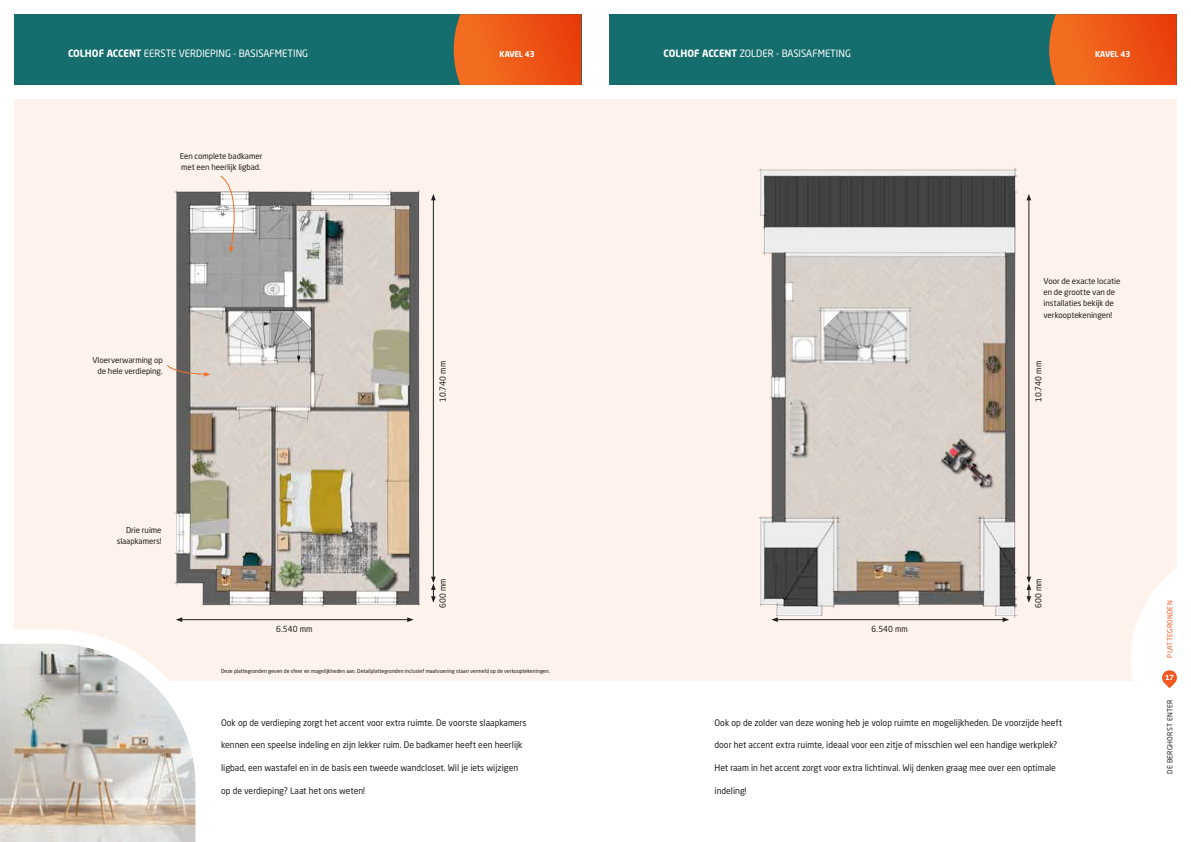
<style>
.page{position:relative;width:1191px;height:842px;background:#fff}
.page>*{position:absolute;margin:0;border:0;box-sizing:border-box;transform-origin:0 0}
.t1{font:10px "Neo Sans Std";color:#fff;scale:.96 1}
.t2{font:9px "Neo Sans Std";color:#231f20;scale:.96 1}
.t3{font:8.3px "Neo Sans Std";letter-spacing:.01em;color:#231f20;scale:.96 1}
.t4{font:8px/11.3px "Neo Sans Std";letter-spacing:-.01em;color:#231f20}
.t5{font:700 8px "Neo Sans Std";color:#fff;scale:.96 1}
.t6{font:7px "Neo Sans Std";letter-spacing:.03em;color:#231f20}
.t7{font:7px "Neo Sans Std";letter-spacing:.03em;color:#f15921}
.t8{font:700 7px "Neo Sans Std";color:#fff}
.t9{font:5.5px "Neo Sans Std";color:#231f20;scale:.96 1}
.s1{font-weight:700}
</style>
<div class="page">
<div style="left:14px;top:99px;width:1162px;height:581px;background:#fdf2ec"></div>
<div style="left:609px;top:14px;width:567px;height:71px;background:#156d6d"></div>
<svg style="left:1049px;top:14px;width:127px;height:71px;background:#e95918"></svg>
<svg style="left:1129px;top:543px;width:48px;height:146px"></svg>
<div style="left:14px;top:14px;width:567px;height:71px;background:#156d6d"></div>
<svg style="left:454px;top:14px;width:127px;height:71px;background:#ea5918"></svg>
<svg style="left:0;top:629px;width:217px;height:213px"></svg>
<img style="left:174px;top:189px;width:246px;height:418px">
<img style="left:758px;top:168px;width:260px;height:451px">
<hr style="left:181px;top:619px;width:228px;height:1px;background:#231f20">
<svg style="left:407px;top:617px;width:7px;height:5px"></svg>
<svg style="left:176px;top:617px;width:6px;height:5px"></svg>
<hr style="left:776px;top:619px;width:228px;height:1px;background:#231f20">
<svg style="left:1002px;top:617px;width:7px;height:5px"></svg>
<svg style="left:771px;top:617px;width:6px;height:5px"></svg>
<hr style="left:433px;top:199px;width:1px;height:379px;background:#231f20">
<svg style="left:431px;top:194px;width:5px;height:6px"></svg>
<hr style="left:1028px;top:199px;width:1px;height:379px;background:#231f20">
<svg style="left:1026px;top:194px;width:5px;height:6px"></svg>
<svg style="left:431px;top:577px;width:5px;height:26px"></svg>
<svg style="left:1026px;top:577px;width:5px;height:26px"></svg>
<svg style="left:167px;top:365px;width:43px;height:12px"></svg>
<svg style="left:220px;top:175px;width:22px;height:78px"></svg>
<p class="t1" style="left:68px;top:47px;width:252px"><span class="s1">COLHOF ACCENT</span> EERSTE VERDIEPING - BASISAFMETING</p>
<p class="t1" style="left:663px;top:47px;width:197px"><span class="s1">COLHOF ACCENT</span> ZOLDER - BASISAFMETING</p>
<p class="t5" style="left:499px;top:49px;width:38px">KAVEL 43</p>
<p class="t4" style="left:180px;top:150px;width:84px">Een complete badkamer met een heerlijk ligbad.</p>
<p class="t5" style="left:1095px;top:49px;width:38px">KAVEL 43</p>
<p class="t4" style="left:1043px;top:275px;width:78px">Voor de exacte locatie en de grootte van de installaties bekijk de verkooptekeningen!</p>
<p class="t4" style="left:92px;top:354px;width:72px;text-align:right">Vloerverwarming op de hele verdieping.</p>
<p class="t3" style="left:438px;top:402px;width:45px;rotate:-90deg">10.740 mm</p>
<p class="t3" style="left:1033px;top:402px;width:45px;rotate:-90deg">10.740 mm</p>
<p class="t4" style="left:117px;top:524px;width:46px;text-align:right">Drie ruime slaapkamers!</p>
<p class="t3" style="left:438px;top:608px;width:32px;rotate:-90deg">600 mm</p>
<p class="t3" style="left:1033px;top:608px;width:32px;rotate:-90deg">600 mm</p>
<p class="t3" style="left:276px;top:624px;width:39px">6.540 mm</p>
<p class="t3" style="left:871px;top:624px;width:39px">6.540 mm</p>
<p class="t9" style="left:221px;top:667px;width:344px">Deze plattegronden geven de sfeer en mogelijkheden aan. Detailplattegronden inclusief maatvoering staan vermeld op de verkooptekeningen.</p>
<p class="t2" style="left:221px;top:717px;width:320px">Ook op de verdieping zorgt het accent voor extra ruimte. De voorste slaapkamers</p>
<p class="t2" style="left:221px;top:740px;width:315px">kennen een speelse indeling en zijn lekker ruim. De badkamer heeft een heerlijk</p>
<p class="t2" style="left:221px;top:762px;width:311px">ligbad, een wastafel en in de basis een tweede wandcloset. Wil je iets wijzigen</p>
<p class="t2" style="left:221px;top:785px;width:151px">op de verdieping? Laat het ons weten!</p>
<p class="t2" style="left:714px;top:717px;width:363px">Ook op de zolder van deze woning heb je volop ruimte en mogelijkheden. De voorzijde heeft</p>
<p class="t2" style="left:714px;top:740px;width:359px">door het accent extra ruimte, ideaal voor een zitje of misschien wel een handige werkplek?</p>
<p class="t2" style="left:714px;top:762px;width:357px">Het raam in het accent zorgt voor extra lichtinval. Wij denken graag mee over een optimale</p>
<p class="t2" style="left:714px;top:785px;width:35px">indeling!</p>
<p class="t7" style="left:1165px;top:658px;width:59px;rotate:-90deg">PLATTEGRONDEN</p>
<p class="t8" style="left:1165px;top:673px;width:11px">17</p>
<p class="t6" style="left:1165px;top:774px;width:76px;rotate:-90deg">DE BERGHORST ENTER</p>
</div>
